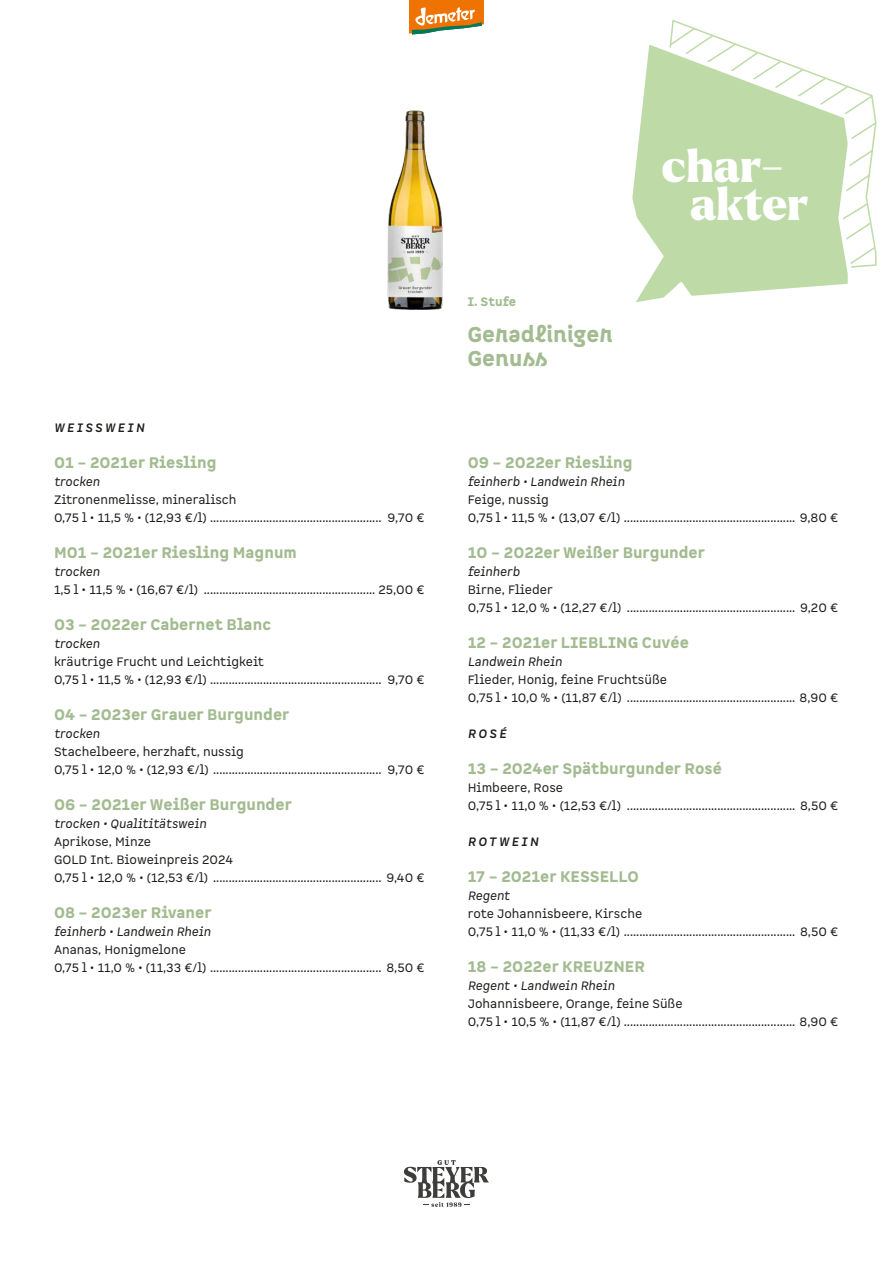
<style>
.page{position:relative;width:893px;height:1263px;background:#fff}
.page>*{position:absolute;margin:0;border:0;box-sizing:border-box;transform-origin:0 0}
.t1{font:900 45px/37.5px "Larken";color:#fff}
.t2{font:900 21px/24px "Spock Pro";color:#a3bb90}
.t3{font:900 15px "Spock Ess";color:#a3bb90}
.t4{font:12px/18px "Spock Ess";color:#1d1d1b}
.t5{font:italic 12px "Spock Ess";color:#1d1d1b}
.t6{font:italic 700 12px "Spock Ess";letter-spacing:.2em;color:#1d1d1b}
.t7{font:900 12px "Spock Pro";color:#a3bb90}
.s1{font-style:italic}
.s2{font-family:"Spock Pro";font-style:italic}
</style>
<div class="page">
<svg style="left:404px;top:1160px;width:85px;height:47px"></svg>
<svg style="left:670px;top:27px;width:207px;height:241px"></svg>
<svg style="left:632px;top:35px;width:223px;height:268px"></svg>
<svg style="left:409px;top:0;width:75px;height:34px"></svg>
<img style="left:387px;top:110px;width:56px;height:200px">
<p class="t6" style="left:54px;top:420px;width:92px">WEISSWEIN</p>
<p class="t3" style="left:54px;top:453px;width:164px">01 – 2021er Riesling</p>
<p class="t5" style="left:54px;top:474px;width:47px">trocken</p>
<p class="t4" style="left:54px;top:491px;width:372px">Zitronenmelisse, mineralisch<br>0,75 l • 11,5 % • (12,93 €/l) ....................................................... 9,70 €</p>
<p class="t3" style="left:54px;top:543px;width:244px">M01 – 2021er Riesling Magnum</p>
<p class="t5" style="left:54px;top:564px;width:47px">trocken</p>
<p class="t4" style="left:54px;top:581px;width:372px">1,5 l • 11,5 % • (16,67 €/l) ....................................................... 25,00 €</p>
<p class="t3" style="left:54px;top:615px;width:219px">03 – 2022er Cabernet Blanc</p>
<p class="t5" style="left:54px;top:636px;width:47px">trocken</p>
<p class="t4" style="left:54px;top:653px;width:372px">kräutrige Frucht und Leichtigkeit<br>0,75 l • 11,5 % • (12,93 €/l) ....................................................... 9,70 €</p>
<p class="t3" style="left:54px;top:705px;width:237px">04 – 2023er Grauer Burgunder</p>
<p class="t5" style="left:54px;top:726px;width:47px">trocken</p>
<p class="t4" style="left:54px;top:743px;width:372px">Stachelbeere, herzhaft, nussig<br>0,75 l • 12,0 % • (12,93 €/l) ...................................................... 9,70 €</p>
<p class="t3" style="left:54px;top:795px;width:240px">06 – 2021er Weißer Burgunder</p>
<p class="t5" style="left:54px;top:816px;width:154px">trocken • Qualititätswein</p>
<p class="t4" style="left:54px;top:833px;width:372px">Aprikose, Minze<br>GOLD Int. Bioweinpreis 2024<br>0,75 l • 12,0 % • (12,53 €/l) ...................................................... 9,40 €</p>
<p class="t3" style="left:54px;top:903px;width:159px">08 – 2023er Rivaner</p>
<p class="t4" style="left:54px;top:923px;width:372px"><span class="s1">feinherb</span> <span class="s2">•</span> <span class="s1">Landwein Rhein<br></span>Ananas, Honigmelone<br>0,75 l • 11,0 % • (11,33 €/l) ....................................................... 8,50 €</p>
<p class="t7" style="left:467px;top:294px;width:50px">I. Stufe</p>
<h2 class="t2" style="left:467px;top:324px;width:147px">Geradliniger<br>Genuss</h2>
<h1 class="t1" style="left:690px;top:149px;width:120px;text-indent:-28px">char&shy;akter</h1>
<p class="t3" style="left:468px;top:453px;width:166px">09 – 2022er Riesling</p>
<p class="t4" style="left:468px;top:473px;width:372px"><span class="s1">feinherb</span> <span class="s2">•</span> <span class="s1">Landwein Rhein<br></span>Feige, nussig<br>0,75 l • 11,5 % • (13,07 €/l) ....................................................... 9,80 €</p>
<p class="t3" style="left:468px;top:543px;width:239px">10 – 2022er Weißer Burgunder</p>
<p class="t5" style="left:468px;top:564px;width:53px">feinherb</p>
<p class="t4" style="left:468px;top:581px;width:372px">Birne, Flieder<br>0,75 l • 12,0 % • (12,27 €/l) ...................................................... 9,20 €</p>
<p class="t3" style="left:468px;top:633px;width:223px">12 – 2021er LIEBLING Cuvée</p>
<p class="t5" style="left:468px;top:654px;width:96px">Landwein Rhein</p>
<p class="t4" style="left:468px;top:671px;width:372px">Flieder, Honig, feine Fruchtsüße<br>0,75 l • 10,0 % • (11,87 €/l) ...................................................... 8,90 €</p>
<p class="t6" style="left:468px;top:726px;width:40px">ROSÉ</p>
<p class="t3" style="left:468px;top:759px;width:256px">13 – 2024er Spätburgunder Rosé</p>
<p class="t4" style="left:468px;top:779px;width:372px">Himbeere, Rose<br>0,75 l • 11,0 % • (12,53 €/l) ...................................................... 8,50 €</p>
<p class="t6" style="left:468px;top:834px;width:72px">ROTWEIN</p>
<p class="t3" style="left:468px;top:867px;width:172px">17 – 2021er KESSELLO</p>
<p class="t5" style="left:468px;top:888px;width:44px">Regent</p>
<p class="t4" style="left:468px;top:905px;width:372px">rote Johannisbeere, Kirsche<br>0,75 l • 11,0 % • (11,33 €/l) ....................................................... 8,50 €</p>
<p class="t3" style="left:468px;top:957px;width:179px">18 – 2022er KREUZNER</p>
<p class="t4" style="left:468px;top:977px;width:372px"><span class="s1">Regent</span> <span class="s2">•</span> <span class="s1">Landwein Rhein<br></span>Johannisbeere, Orange, feine Süße<br>0,75 l • 10,5 % • (11,87 €/l) ....................................................... 8,90 €</p>
</div>
